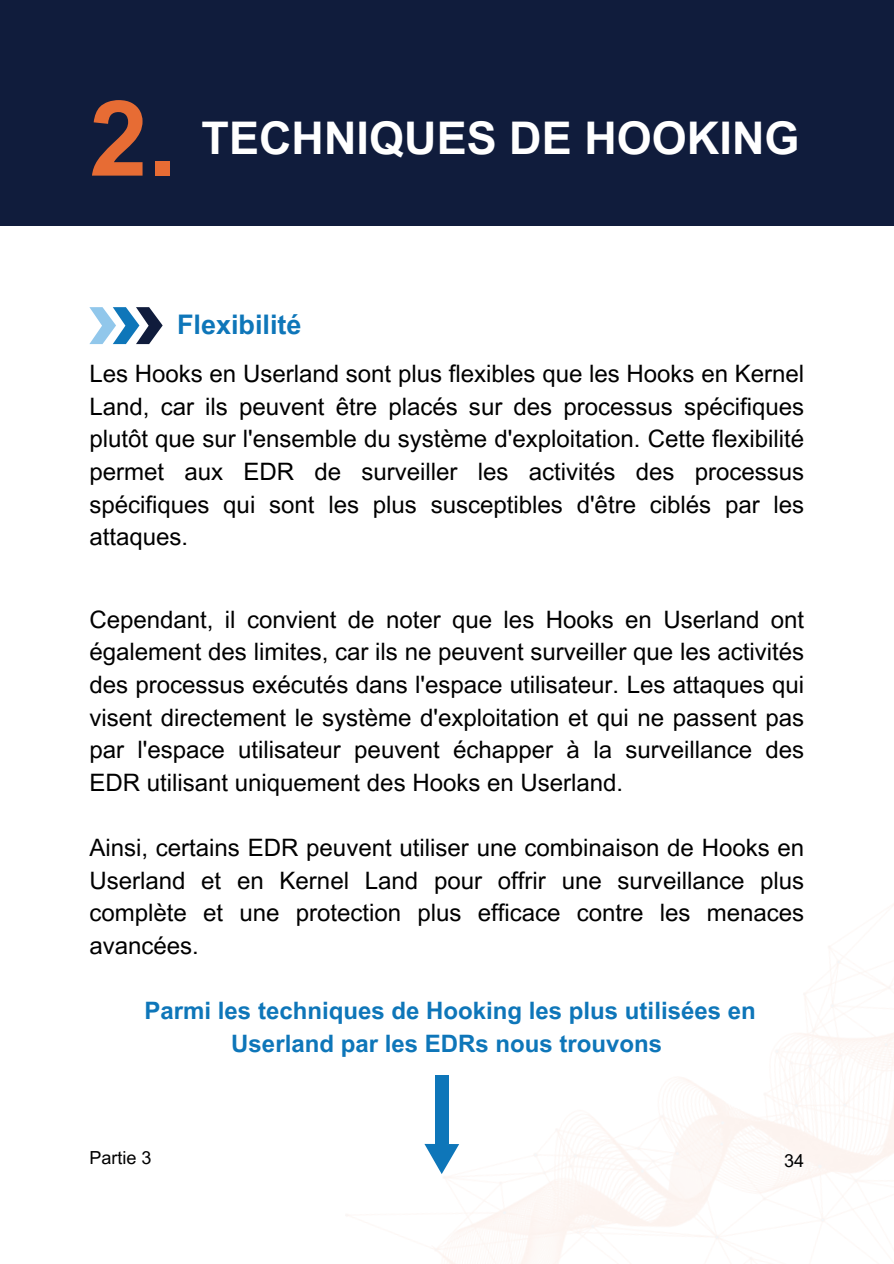
<style>
.page{position:relative;width:894px;height:1264px;background:#fff}
.page>*{position:absolute;margin:0;border:0;box-sizing:border-box;transform-origin:0 0}
.t1{font:700 105px "Arial MT Pro";color:#e76c34}
.t2{font:700 45px "Arial MT Pro";color:#fff}
.t3{font:700 27px "Arial MT Pro";color:#0e76b9}
.t4{font:24px/32.7px "Arial MT Pro";color:#000;text-align:justify}
.t5{font:700 24px/32.7px "Arial MT Pro";color:#0e76b9;text-align:center}
.t6{font:18px "Arial MT Pro";color:#000}
</style>
<div class="page">
<div style="left:0;top:0;width:892px;height:226px;background:#101c3c"></div>
<img style="left:348px;top:905px;width:545px;height:358px">
<svg style="left:89px;top:307px;width:73px;height:37px"></svg>
<div style="left:435px;top:1075px;width:13px;height:69px;background:#0e76b9"></div>
<svg style="left:424px;top:1143px;width:35px;height:31px"></svg>
<h5 class="t1" style="left:89px;top:99px;width:89px">2.</h5>
<h3 class="t2" style="left:201px;top:121px;width:599px">TECHNIQUES DE HOOKING</h3>
<h5 class="t3" style="left:177px;top:314px;width:126px">Flexibilité</h5>
<h5 class="t4" style="left:89px;top:360px;width:716px">Les Hooks en Userland sont plus flexibles que les Hooks en Kernel Land, car ils peuvent être placés sur des processus spécifiques plutôt que sur l'ensemble du système d'exploitation. Cette flexibilité permet aux EDR de surveiller les activités des processus spécifiques qui sont les plus susceptibles d'être ciblés par les attaques.</h5>
<h1 class="t4" style="left:89px;top:606px;width:716px">Cependant, il convient de noter que les Hooks en Userland ont également des limites, car ils ne peuvent surveiller que les activités des processus exécutés dans l'espace utilisateur. Les attaques qui visent directement le système d'exploitation et qui ne passent pas par l'espace utilisateur peuvent échapper à la surveillance des EDR utilisant uniquement des Hooks en Userland.</h1>
<h2 class="t4" style="left:89px;top:834px;width:716px">Ainsi, certains EDR peuvent utiliser une combinaison de Hooks en Userland et en Kernel Land pour offrir une surveillance plus complète et une protection plus efficace contre les menaces avancées.</h2>
<p class="t5" style="left:144px;top:997px;width:612px">Parmi les techniques de Hooking les plus utilisées en<br>Userland par les EDRs nous trouvons</p>
<p class="t6" style="left:89px;top:1150px;width:64px">Partie 3</p>
<p class="t6" style="left:784px;top:1153px;width:22px">34</p>
</div>
